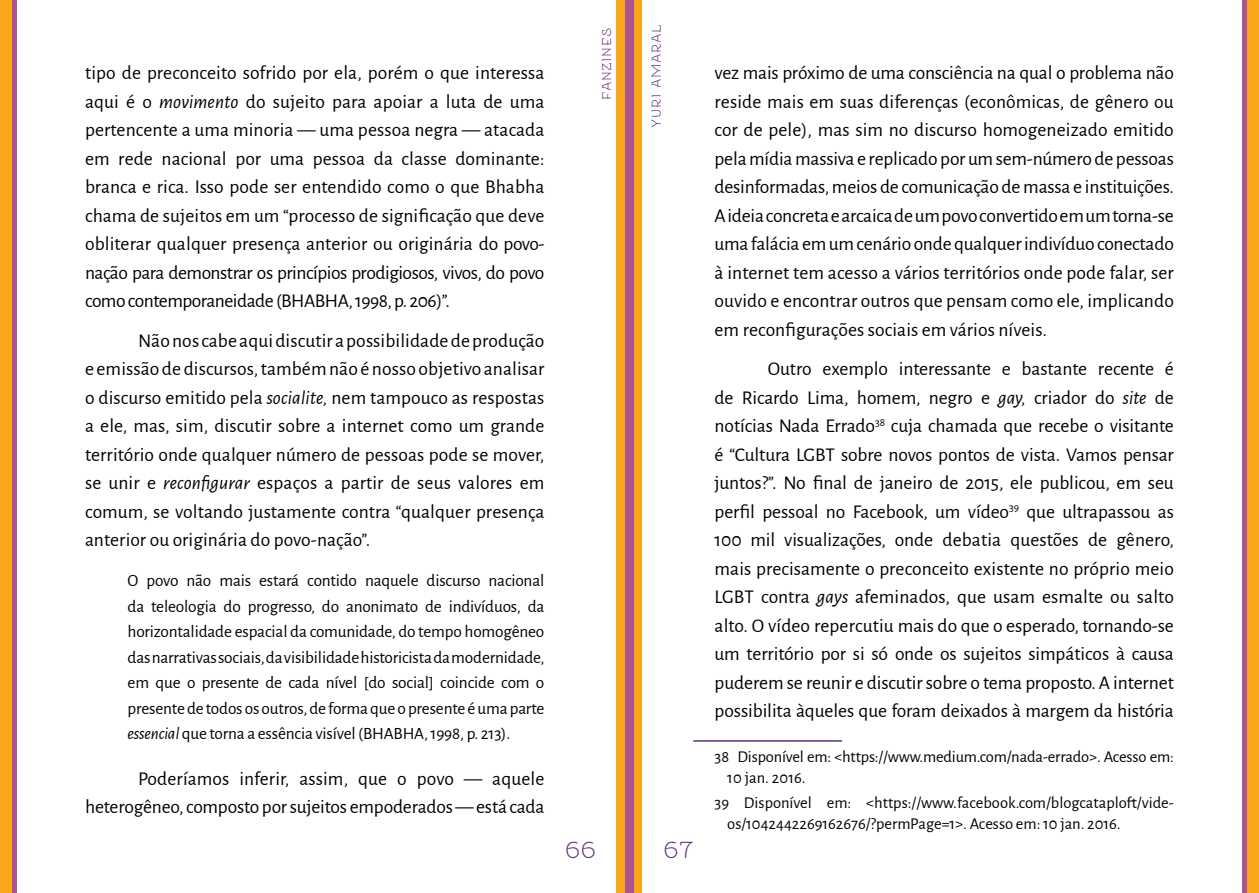
<style>
.page{position:relative;width:1259px;height:893px;background:#fff}
.page>*{position:absolute;margin:0;border:0;box-sizing:border-box;transform-origin:0 0}
.t1{font:27px "Etharnig Sc";color:#603279}
.t2{font:19.5px/28.5px "Alegreya Sans";letter-spacing:-.005em;color:#000;text-align:justify}
.t3{font:17.25px/25.5px "Alegreya Sans";letter-spacing:-.01em;color:#000;text-align:justify}
.t4{font:16.5px/21px "Alegreya Sans";color:#000}
.t5{font:16.5px "Etharnig Sc";letter-spacing:.03em;color:#603279}
.s1{font-style:italic}
</style>
<div class="page">
<div style="left:0;top:0;width:13px;height:893px;background:#faa61a"></div>
<div style="left:1246px;top:0;width:13px;height:893px;background:#faa61a"></div>
<hr style="left:13px;top:0;width:4px;height:893px;background:#a9558f">
<hr style="left:1242px;top:0;width:4px;height:893px;background:#a9558f">
<div style="left:616px;top:0;width:9px;height:893px;background:#faa61a"></div>
<div style="left:633px;top:0;width:9px;height:893px;background:#faa61a"></div>
<div style="left:625px;top:0;width:8px;height:893px;background:#a9558f"></div>
<hr style="left:693px;top:740px;width:149px;height:2px;background:#603279">
<p class="t2" style="left:85px;top:58px;width:461px">tipo de preconceito sofrido por ela, porém o que interessa aqui é o <span class="s1">movimento</span> do sujeito para apoiar a luta de uma pertencente a uma minoria — uma pessoa negra — atacada em rede nacional por uma pessoa da classe dominante: branca e rica. Isso pode ser entendido como o que Bhabha chama de sujeitos em um “processo de significação que deve obliterar qualquer presença anterior ou originária do povo&shy;nação para demonstrar os princípios prodigiosos, vivos, do povo como contemporaneidade (BHABHA, 1998, p. 206)”.</p>
<p class="t2" style="left:85px;top:325px;width:461px;text-indent:53px">Não nos cabe aqui discutir a possibilidade de produção e emissão de discursos, também não é nosso objetivo analisar o discurso emitido pela <span class="s1">socialite,</span> nem tampouco as respostas a ele, mas, sim, discutir sobre a internet como um grande território onde qualquer número de pessoas pode se mover, se unir e <span class="s1">reconfigurar</span> espaços a partir de seus valores em comum, se voltando justamente contra “qualquer presença anterior ou originária do povo-nação”.</p>
<p class="t3" style="left:128px;top:567px;width:418px">O povo não mais estará contido naquele discurso nacional da teleologia do progresso, do anonimato de indivíduos, da horizontalidade espacial da comunidade, do tempo homogêneo das narrativas sociais, da visibilidade historicista da modernidade, em que o presente de cada nível [do social] coincide com o presente de todos os outros, de forma que o presente é uma parte <span class="s1">essencial</span> que torna a essência visível (BHABHA, 1998, p. 213).</p>
<p class="t2" style="left:85px;top:763px;width:461px;text-align:right">Poderíamos inferir, assim, que o povo — aquele heterogêneo, composto por sujeitos empoderados — está cada</p>
<p class="t5" style="left:598px;top:100px;width:73px;rotate:-90deg">fanzines</p>
<p class="t5" style="left:647px;top:127px;width:104px;rotate:-90deg">yuri amaral</p>
<h1 class="t1" style="left:565px;top:836px;width:33px">66</h1>
<h1 class="t1" style="left:663px;top:836px;width:32px">67</h1>
<p class="t2" style="left:714px;top:58px;width:461px">vez mais próximo de uma consciência na qual o problema não reside mais em suas diferenças (econômicas, de gênero ou cor de pele), mas sim no discurso homogeneizado emitido pela mídia massiva e replicado por um sem-número de pessoas desinformadas, meios de comunicação de massa e instituições.<br>A ideia concreta e arcaica de um povo convertido em um torna-se uma falácia em um cenário onde qualquer indivíduo conectado à internet tem acesso a vários territórios onde pode falar, ser ouvido e encontrar outros que pensam como ele, implicando em reconfigurações sociais em vários níveis.</p>
<p class="t2" style="left:714px;top:354px;width:461px;text-indent:53px">Outro exemplo interessante e bastante recente é de Ricardo Lima, homem, negro e <span class="s1">gay,</span> criador do <span class="s1">site</span> de notícias Nada Errado<sup>38</sup> cuja chamada que recebe o visitante é “Cultura LGBT sobre novos pontos de vista. Vamos pensar juntos?”. No final de janeiro de 2015, ele publicou, em seu perfil pessoal no Facebook, um vídeo<sup>39</sup> que ultrapassou as 100 mil visualizações, onde debatia questões de gênero, mais precisamente o preconceito existente no próprio meio LGBT contra <span class="s1">gays</span> afeminados, que usam esmalte ou salto alto. O vídeo repercutiu mais do que o esperado, tornando-se um território por si só onde os sujeitos simpáticos à causa puderem se reunir e discutir sobre o tema proposto. A internet possibilita àqueles que foram deixados à margem da história</p>
<p class="t4" style="left:727px;top:745px;width:448px;text-indent:-13px">38 Disponível em: &lt;https://www.medium.com/nada-errado&gt;. Acesso em:<br>10 jan. 2016.</p>
<p class="t4" style="left:727px;top:791px;width:448px;text-indent:-13px">39 Disponível em: &lt;https://www.facebook.com/blogcataploft/vide&shy;os/1042442269162676/?permPage=1&gt;. Acesso em: 10 jan. 2016.</p>
</div>
